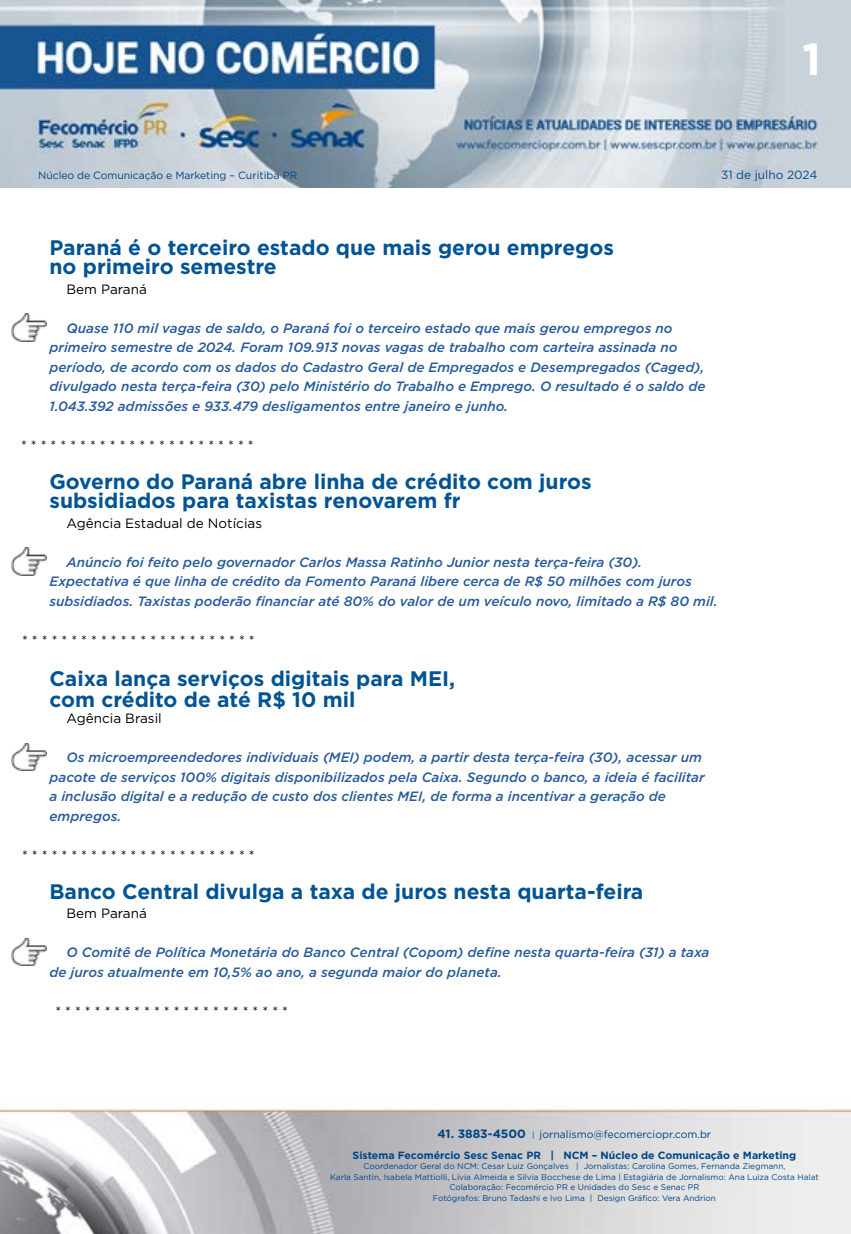
<style>
.page{position:relative;width:851px;height:1234px;background:#fff}
.page>*{position:absolute;margin:0;border:0;box-sizing:border-box;transform-origin:0 0}
.t1{font:700 45px "Gotham";color:#fff}
.t2{font:700 21px/19.5px "Gotham";color:#005493}
.t3{font:italic 500 13.5px/19.5px "Gotham";color:#275b9b}
.t4{font:13.5px "Gotham";color:#000}
.t5{font:11.85px "Gotham";color:#004a93}
.t6{font:700 10.5px/21px "Gotham";color:#004587;text-align:center}
.t7{font:10.5px "Gotham";letter-spacing:-.01em;color:#004587}
.t8{font:8.25px/10.5px "Gotham";color:#004587;text-align:center}
.s1{font-size:12px}
.s2{font-weight:400;font-size:8.25px}
.s3{font-weight:400}
</style>
<div class="page">
<img style="left:0;top:0;width:850px;height:188px">
<img style="left:0;top:1108px;width:850px;height:125px">
<img style="left:12px;top:547px;width:35px;height:28px">
<img style="left:12px;top:313px;width:35px;height:28px">
<img style="left:12px;top:743px;width:35px;height:27px">
<img style="left:12px;top:938px;width:35px;height:27px">
<h1 class="t1" style="left:802px;top:29px;width:20px">1</h1>
<p class="t7" style="left:38px;top:168px;width:260px">Núcleo de Comunicação e Marketing – Curitiba PR</p>
<p class="t5" style="left:721px;top:167px;width:98px">31 de julho 2024</p>
<h2 class="t2" style="left:49px;top:237px;width:566px">Paraná é o terceiro estado que mais gerou empregos no primeiro semestre</h2>
<p class="t4" style="left:66px;top:280px;width:82px">Bem Paraná</p>
<p class="t3" style="left:49px;top:318px;width:657px;text-indent:17px">Quase 110 mil vagas de saldo, o Paraná foi o terceiro estado que mais gerou empregos no primeiro semestre de 2024. Foram 109.913 novas vagas de trabalho com carteira assinada no período, de acordo com os dados do Cadastro Geral de Empregados e Desempregados (Caged), divulgado nesta terça-feira (30) pelo Ministério do Trabalho e Emprego. O resultado é o saldo de 1.043.392 admissões e 933.479 desligamentos entre janeiro e junho.</p>
<p class="t4" style="left:21px;top:436px;width:234px">* * * * * * * * * * * * * * * * * * * * * * * *</p>
<h2 class="t2" style="left:49px;top:471px;width:543px">Governo do Paraná abre linha de crédito com juros subsidiados para taxistas renovarem fr</h2>
<p class="t4" style="left:66px;top:514px;width:197px">Agência Estadual de Notícias</p>
<p class="t3" style="left:49px;top:552px;width:669px;text-indent:17px">Anúncio foi feito pelo governador Carlos Massa Ratinho Junior nesta terça-feira (30).<br>Expectativa é que linha de crédito da Fomento Paraná libere cerca de R$ 50 milhões com juros subsidiados. Taxistas poderão financiar até 80% do valor de um veículo novo, limitado a R$ 80 mil.</p>
<p class="t4" style="left:22px;top:631px;width:234px">* * * * * * * * * * * * * * * * * * * * * * * *</p>
<h2 class="t2" style="left:49px;top:667px;width:407px;line-height:21px">Caixa lança serviços digitais para MEI, com crédito de até R$ 10 mil</h2>
<p class="t4" style="left:66px;top:709px;width:97px">Agência Brasil</p>
<p class="t3" style="left:49px;top:747px;width:656px;text-indent:17px">Os microempreendedores individuais (MEI) podem, a partir desta terça-feira (30), acessar um pacote de serviços 100% digitais disponibilizados pela Caixa. Segundo o banco, a ideia é facilitar a inclusão digital e a redução de custo dos clientes MEI, de forma a incentivar a geração de empregos.</p>
<p class="t4" style="left:22px;top:846px;width:234px">* * * * * * * * * * * * * * * * * * * * * * * *</p>
<h2 class="t2" style="left:49px;top:881px;width:595px">Banco Central divulga a taxa de juros nesta quarta-feira</h2>
<p class="t4" style="left:66px;top:904px;width:82px">Bem Paraná</p>
<p class="t3" style="left:49px;top:942px;width:661px;text-indent:17px">O Comitê de Política Monetária do Banco Central (Copom) define nesta quarta-feira (31) a taxa de juros atualmente em 10,5% ao ano, a segunda maior do planeta.</p>
<p class="t4" style="left:55px;top:1002px;width:234px">* * * * * * * * * * * * * * * * * * * * * * * *</p>
<p class="t6" style="left:352px;top:1122px;width:445px"><span class="s1">41. 3883-4500</span> <span class="s2">|</span> <span class="s3">jornalismo@fecomerciopr.com.br<br></span>Sistema Fecomércio Sesc Senac PR | NCM – Núcleo de Comunicação e Marketing</p>
<p class="t8" style="left:330px;top:1160px;width:490px">Coordenador Geral do NCM: Cesar Luiz Gonçalves | Jornalistas: Carolina Gomes, Fernanda Ziegmann,<br>Karla Santin, Isabela Mattiolli, Lívia Almeida e Silvia Bocchese de Lima | Estagiária de Jornalismo: Ana Luiza Costa Halat Colaboração: Fecomércio PR e Unidades do Sesc e Senac PR<br>Fotógrafos: Bruno Tadashi e Ivo Lima | Design Gráfico: Vera Andrion</p>
</div>
